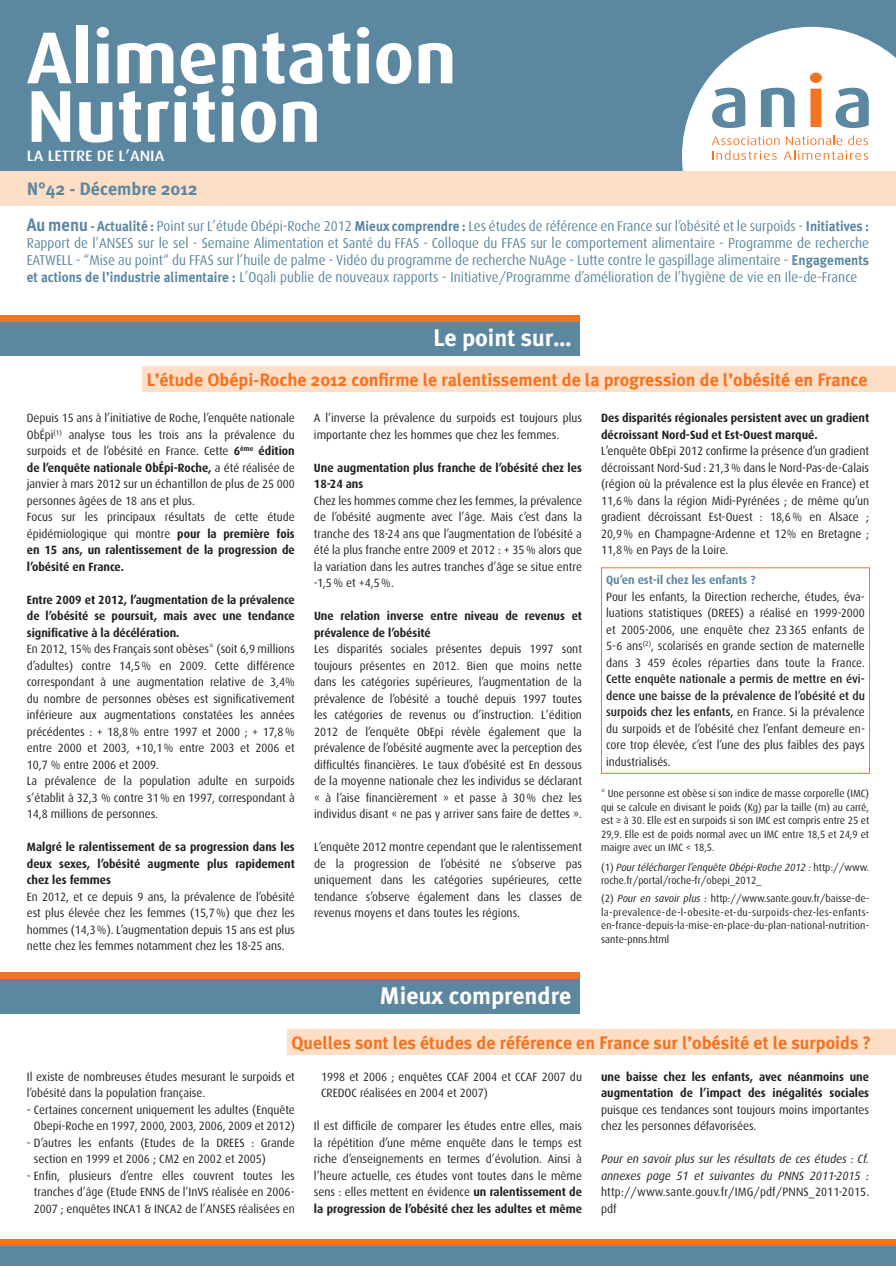
<style>
.page{position:relative;width:896px;height:1266px;background:#fff}
.page>*{position:absolute;margin:0;border:0;box-sizing:border-box;transform-origin:0 0}
.t1{font:700 73.5px/58.5px "Dax";color:#fff}
.t2{font:700 24px "Meta Plus";color:#fff}
.t3{font:700 18px "Meta Plus";color:#f47321}
.t4{font:700 18px "Meta Plus";color:#5c87a1}
.t5{font:500 15px "Dax";color:#fff;scale:1.08 1}
.t6{font:14.25px/17.1px "Dax";color:#5c87a1;text-align:justify;scale:.93 1}
.t7{font:12px/16.5px "Dax";color:#231f20;scale:.95 1}
.t8{font:700 12px/16.5px "Dax";color:#231f20;scale:.95 1}
.t9{font:italic 12px/16.5px "Dax";color:#231f20;scale:.95 1}
.t10{font:700 12px "Dax";color:#5c87a1;scale:.95 1}
.t11{font:10.5px/13.5px "Dax";color:#231f20;text-align:justify;scale:.95 1}
.s1{font-family:"Meta Plus";font-weight:700;font-size:18px}
.s2{font-family:"Meta Plus";font-weight:700}
.s3{font-weight:700}
.s4{font-weight:500}
.s5{font-style:italic}
</style>
<div class="page">
<div style="left:0;top:321px;width:580px;height:34px;background:#5c87a1"></div>
<div style="left:0;top:979px;width:580px;height:34px;background:#5c87a1"></div>
<div style="left:0;top:315px;width:580px;height:6px;background:#f47321"></div>
<div style="left:0;top:972px;width:580px;height:7px;background:#f47321"></div>
<div style="left:142px;top:366px;width:754px;height:25px;background:#fddec6"></div>
<div style="left:287px;top:1029px;width:609px;height:26px;background:#fddec6"></div>
<div style="left:0;top:1245px;width:896px;height:20px;background:#5c87a1"></div>
<div style="left:0;top:1239px;width:896px;height:6px;background:#f47321"></div>
<div style="left:0;top:0;width:896px;height:171px;background:#5c87a1"></div>
<svg style="left:682px;top:27px;width:214px;height:179px;fill:#fff"></svg>
<svg style="left:712px;top:88px;width:33px;height:40px"></svg>
<svg style="left:761px;top:88px;width:33px;height:39px"></svg>
<svg style="left:810px;top:73px;width:11px;height:54px"></svg>
<svg style="left:835px;top:88px;width:33px;height:40px"></svg>
<svg style="left:711px;top:135px;width:157px;height:25px;background:#fde7da"></svg>
<div style="left:0;top:171px;width:896px;height:34px;background:#fddec6"></div>
<h1 class="t1" style="left:27px;top:29px;width:431px">Alimentation<br>Nutrition</h1>
<p class="t5" style="left:27px;top:148px;width:129px">LA LETTRE DE L’ANIA</p>
<h3 class="t4" style="left:27px;top:179px;width:172px">N°42 - Décembre 2012</h3>
<p class="t6" style="left:27px;top:218px;width:907px"><span class="s1">Au menu</span> <span class="s2">- Actualité :</span> Point sur L’étude Obépi-Roche 2012 <span class="s2">Mieux comprendre :</span> Les études de référence en France sur l’obésité et le surpoids - <span class="s2">Initiatives :<br></span>Rapport de l’ANSES sur le sel - Semaine Alimentation et Santé du FFAS - Colloque du FFAS sur le comportement alimentaire - Programme de recherche EATWELL - “Mise au point“ du FFAS sur l’huile de palme - Vidéo du programme de recherche NuAge - Lutte contre le gaspillage alimentaire - <span class="s2">Engagements et actions de l’industrie alimentaire :</span> L’Oqali publie de nouveaux rapports - Initiative/Programme d’amélioration de l’hygiène de vie en Ile-de-France</p>
<h2 class="t2" style="left:433px;top:324px;width:140px">Le point sur…</h2>
<h3 class="t3" style="left:147px;top:369px;width:722px">L’étude Obépi-Roche 2012 confirme le ralentissement de la progression de l’obésité en France</h3>
<p class="t7" style="left:27px;top:410px;width:284px">Depuis 15 ans à l’initiative de Roche, l’enquête nationale ObÉpi<sup>(1)</sup> analyse tous les trois ans la prévalence du surpoids et de l’obésité en France. Cette <span class="s3">6</span><sup>ème</sup> <span class="s3">édition de l’enquête nationale ObÉpi-Roche,</span> a été réalisée de janvier à mars 2012 sur un échantillon de plus de 25 000 personnes âgées de 18 ans et plus.<br>Focus sur les principaux résultats de cette étude épidémiologique qui montre <span class="s3">pour la première fois en 15 ans, un ralentissement de la progression de l’obésité en France.</span></p>
<p class="t8" style="left:27px;top:591px;width:284px;text-align:justify">Entre 2009 et 2012, l’augmentation de la prévalence de l’obésité se poursuit, mais avec une tendance significative à la décélération.</p>
<p class="t7" style="left:27px;top:641px;width:284px">En 2012, 15% des Français sont obèses* (soit 6,9 millions d’adultes) contre 14,5% en 2009. Cette différence correspondant à une augmentation relative de 3,4% du nombre de personnes obèses est significativement inférieure aux augmentations constatées les années précédentes : + 18,8% entre 1997 et 2000 ; + 17,8% entre 2000 et 2003, +10,1% entre 2003 et 2006 et 10,7 % entre 2006 et 2009.<br>La prévalence de la population adulte en surpoids s’établit à 32,3 % contre 31% en 1997, correspondant à 14,8 millions de personnes.</p>
<p class="t8" style="left:27px;top:839px;width:283px;text-align:justify">Malgré le ralentissement de sa progression dans les deux sexes, l’obésité augmente plus rapidement chez les femmes</p>
<p class="t7" style="left:27px;top:888px;width:283px;text-align:justify">En 2012, et ce depuis 9 ans, la prévalence de l’obésité est plus élevée chez les femmes (15,7%) que chez les hommes (14,3%). L’augmentation depuis 15 ans est plus nette chez les femmes notamment chez les 18-25 ans.</p>
<p class="t7" style="left:314px;top:410px;width:284px">A l’inverse la prévalence du surpoids est toujours plus importante chez les hommes que chez les femmes.</p>
<p class="t8" style="left:314px;top:459px;width:283px">Une augmentation plus franche de l’obésité chez les<br>18-24 ans</p>
<p class="t7" style="left:314px;top:492px;width:284px;text-align:justify">Chez les hommes comme chez les femmes, la prévalence de l’obésité augmente avec l’âge. Mais c’est dans la tranche des 18-24 ans que l’augmentation de l’obésité a été la plus franche entre 2009 et 2012 : + 35% alors que la variation dans les autres tranches d’âge se situe entre -1,5% et +4,5%.</p>
<p class="t8" style="left:314px;top:608px;width:283px">Une relation inverse entre niveau de revenus et prévalence de l’obésité</p>
<p class="t7" style="left:314px;top:641px;width:284px;text-align:justify">Les disparités sociales présentes depuis 1997 sont toujours présentes en 2012. Bien que moins nette dans les catégories supérieures, l’augmentation de la prévalence de l’obésité a touché depuis 1997 toutes les catégories de revenus ou d’instruction. L’édition 2012 de l’enquête ObEpi révèle également que la prévalence de l’obésité augmente avec la perception des difficultés financières. Le taux d’obésité est En dessous de la moyenne nationale chez les individus se déclarant « à l’aise financièrement » et passe à 30% chez les individus disant « ne pas y arriver sans faire de dettes ».</p>
<p class="t7" style="left:314px;top:839px;width:283px;text-align:justify">L’enquête 2012 montre cependant que le ralentissement de la progression de l’obésité ne s’observe pas uniquement dans les catégories supérieures, cette tendance s’observe également dans les classes de revenus moyens et dans toutes les régions.</p>
<h2 class="t2" style="left:379px;top:981px;width:193px">Mieux comprendre</h2>
<p class="t8" style="left:601px;top:410px;width:283px">Des disparités régionales persistent avec un gradient décroissant Nord-Sud et Est-Ouest marqué.</p>
<p class="t7" style="left:601px;top:443px;width:284px;text-align:justify">L’enquête ObEpi 2012 confirme la présence d’un gradient décroissant Nord-Sud : 21,3% dans le Nord-Pas-de-Calais (région où la prévalence est la plus élevée en France) et 11,6% dans la région Midi-Pyrénées ; de même qu’un gradient décroissant Est-Ouest : 18,6% en Alsace ; 20,9% en Champagne-Ardenne et 12% en Bretagne ; 11,8% en Pays de la Loire.</p>
<p class="t10" style="left:606px;top:573px;width:159px">Qu’en est-il chez les enfants ?</p>
<p class="t7" style="left:606px;top:588px;width:274px;text-align:justify">Pour les enfants, la Direction recherche, études, éva&shy;luations statistiques (DREES) a réalisé en 1999-2000 et 2005-2006, une enquête chez 23365 enfants de 5-6 ans<sup>(2)</sup>, scolarisés en grande section de maternelle dans 3 459 écoles réparties dans toute la France.</p>
<p class="t7" style="left:606px;top:671px;width:274px;text-align:justify"><span class="s4">Cette enquête nationale a permis de mettre en évi&shy;dence une baisse de la prévalence de l’obésité et du surpoids chez les enfants,</span> en France. Si la prévalence du surpoids et de l’obésité chez l’enfant demeure en&shy;core trop élevée, c’est l’une des plus faibles des pays industrialisés.</p>
<p class="t11" style="left:601px;top:787px;width:284px">* Une personne est obèse si son indice de masse corporelle (IMC) qui se calcule en divisant le poids (Kg) par la taille (m) au carré, est ≥ à 30. Elle est en surpoids si son IMC est compris entre 25 et 29,9. Elle est de poids normal avec un IMC entre 18,5 et 24,9 et maigre avec un IMC &lt; 18,5.</p>
<p class="t11" style="left:601px;top:860px;width:283px">(1) <span class="s5">Pour télécharger l’enquête Obépi-Roche 2012 :</span> http://www. roche.fr/portal/roche-fr/obepi_2012_</p>
<p class="t11" style="left:601px;top:891px;width:284px">(2) <span class="s5">Pour en savoir plus :</span> http://www.sante.gouv.fr/baisse-de&shy;la-prevalence-de-l-obesite-et-du-surpoids-chez-les-enfants&shy;en-france-depuis-la-mise-en-place-du-plan-national-nutrition&shy;sante-pnns.html</p>
<h3 class="t3" style="left:292px;top:1032px;width:581px">Quelles sont les études de référence en France sur l’obésité et le surpoids ?</h3>
<p class="t7" style="left:27px;top:1068px;width:284px">Il existe de nombreuses études mesurant le surpoids et l’obésité dans la population française.</p>
<p class="t7" style="left:27px;top:1101px;width:283px;text-align:center">- Certaines concernent uniquement les adultes (Enquête<br>Obepi-Roche en 1997, 2000, 2003, 2006, 2009 et 2012)</p>
<p class="t7" style="left:34px;top:1134px;width:276px;text-indent:-7px">- D’autres les enfants (Etudes de la DREES : Grande section en 1999 et 2006 ; CM2 en 2002 et 2005)</p>
<p class="t7" style="left:27px;top:1167px;width:283px;text-align:center">- Enfin, plusieurs d’entre elles couvrent toutes les tranches d’âge (Etude ENNS de l’InVS réalisée en 2006-<br>2007 ; enquêtes INCA1 &amp; INCA2 de l’ANSES réalisées en</p>
<p class="t7" style="left:321px;top:1068px;width:276px">1998 et 2006 ; enquêtes CCAF 2004 et CCAF 2007 du<br>CREDOC réalisées en 2004 et 2007)</p>
<p class="t7" style="left:314px;top:1118px;width:284px;text-align:justify">Il est difficile de comparer les études entre elles, mais la répétition d’une même enquête dans le temps est riche d’enseignements en termes d’évolution. Ainsi à l’heure actuelle, ces études vont toutes dans le même sens : elles mettent en évidence <span class="s3">un ralentissement de la progression de l’obésité chez les adultes et même</span></p>
<p class="t8" style="left:601px;top:1068px;width:284px">une baisse chez les enfants, avec néanmoins une augmentation de l’impact des inégalités sociales</p>
<p class="t7" style="left:601px;top:1101px;width:283px">puisque ces tendances sont toujours moins importantes chez les personnes défavorisées.</p>
<p class="t9" style="left:601px;top:1151px;width:283px">Pour en savoir plus sur les résultats de ces études : Cf. annexes page 51 et suivantes du PNNS 2011-2015 :</p>
<p class="t7" style="left:601px;top:1184px;width:284px">http://www.sante.gouv.fr/IMG/pdf/PNNS_2011-2015. pdf</p>
</div>
